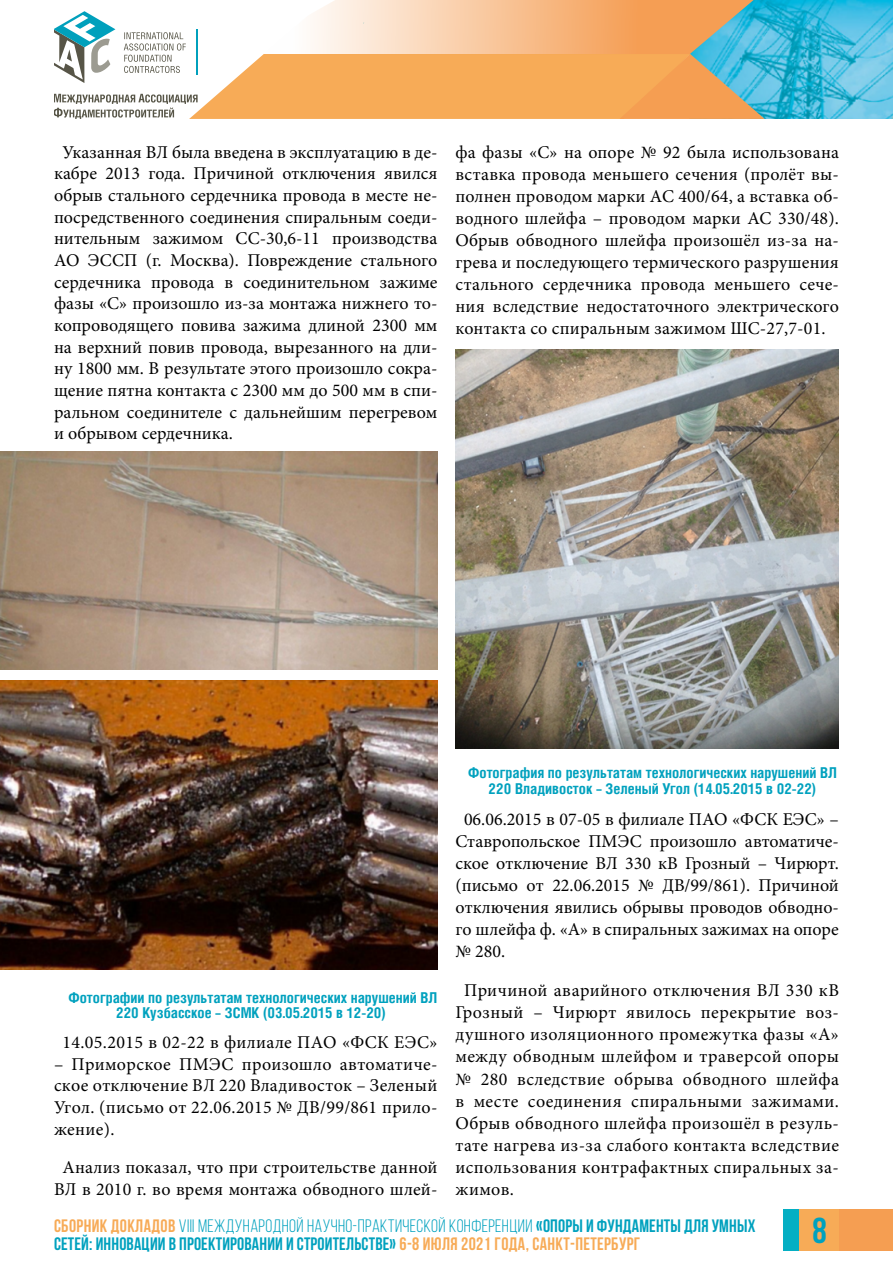
<style>
.page{position:relative;width:893px;height:1263px;background:#fff}
.page>*{position:absolute;margin:0;border:0;box-sizing:border-box;transform-origin:0 0}
.t1{font:700 36px "Bebas Neue";color:#00a1be}
.t2{font:18px/22px "Minion Pro";letter-spacing:.01em;color:#000;text-align:justify}
.t3{font:700 18px/18px "Bebas Neue";letter-spacing:.01em;color:#00a1be}
.t4{font:700 15px/15px "Helios Cond";color:#00a1be;text-align:center}
.s1{color:#f7ab57}
.s2{font-weight:400}
</style>
<div class="page">
<div style="left:800px;top:1209px;width:93px;height:41px;background:#f59e52"></div>
<div style="left:783px;top:1209px;width:17px;height:41px;background:#04afc3"></div>
<div style="left:800px;top:1209px;width:39px;height:41px;background:#f7ab57"></div>
<img style="left:765px;top:0;width:128px;height:119px">
<svg style="left:54px;top:0;width:711px;height:119px"></svg>
<img style="left:0;top:451px;width:437px;height:219px">
<img style="left:0;top:681px;width:437px;height:289px">
<img style="left:455px;top:349px;width:384px;height:399px">
<p class="t2" style="left:54px;top:141px;width:385px;line-height:21.6px;text-indent:8px">Указанная ВЛ была введена в эксплуатацию в де&shy;кабре 2013 года. Причиной отключения явился обрыв стального сердечника провода в месте не&shy;посредственного соединения спиральным соеди&shy;нительным зажимом СС-30,6-11 производства АО ЭССП (г. Москва). Повреждение стального сердечника провода в соединительном зажиме фазы «С» произошло из-за монтажа нижнего то&shy;копроводящего повива зажима длиной 2300 мм на верхний повив провода, вырезанного на дли&shy;ну 1800 мм. В результате этого произошло сокра&shy;щение пятна контакта с 2300 мм до 500 мм в спи&shy;ральном соединителе с дальнейшим перегревом и обрывом сердечника.</p>
<p class="t2" style="left:455px;top:141px;width:385px">фа фазы «С» на опоре № 92 была использована вставка провода меньшего сечения (пролёт вы&shy;полнен проводом марки АС 400/64, а вставка об&shy;водного шлейфа – проводом марки АС 330/48).<br>Обрыв обводного шлейфа произошёл из-за на&shy;грева и последующего термического разрушения стального сердечника провода меньшего сече&shy;ния вследствие недостаточного электрического контакта со спиральным зажимом ШС-27,7-01.</p>
<p class="t4" style="left:68px;top:989px;width:370px">Фотографии по результатам технологических нарушений ВЛ<br>220 Кузбасское – ЗСМК (03.05.2015 в 12-20)</p>
<p class="t2" style="left:63px;top:1031px;width:376px">14.05.2015 в 02-22 в филиале ПАО «ФСК ЕЭС»</p>
<p class="t2" style="left:54px;top:1053px;width:385px;line-height:21.6px">– Приморское ПМЭС произошло автоматиче&shy;ское отключение ВЛ 220 Владивосток – Зеленый Угол. (письмо от 22.06.2015 № ДВ/99/861 прило&shy;жение).</p>
<p class="t2" style="left:54px;top:1157px;width:385px;line-height:21.6px;text-align:center">Анализ показал, что при строительстве данной<br>ВЛ в 2010 г. во время монтажа обводного шлей-</p>
<p class="t4" style="left:468px;top:765px;width:370px;line-height:15.5px">Фотография по результатам технологических нарушений ВЛ<br>220 Владивосток – Зеленый Угол (14.05.2015 в 02-22)</p>
<p class="t2" style="left:455px;top:808px;width:385px;text-indent:8px">06.06.2015 в 07-05 в филиале ПАО «ФСК ЕЭС» – Ставропольское ПМЭС произошло автоматиче&shy;ское отключение ВЛ 330 кВ Грозный – Чирюрт. (письмо от 22.06.2015 № ДВ/99/861). Причиной отключения явились обрывы проводов обводно&shy;го шлейфа ф. «А» в спиральных зажимах на опоре № 280.</p>
<p class="t2" style="left:455px;top:979px;width:385px;text-indent:8px">Причиной аварийного отключения ВЛ 330 кВ Грозный – Чирюрт явилось перекрытие воз&shy;душного изоляционного промежутка фазы «А» между обводным шлейфом и траверсой опоры № 280 вследствие обрыва обводного шлейфа в месте соединения спиральными зажимами.<br>Обрыв обводного шлейфа произошёл в резуль&shy;тате нагрева из-за слабого контакта вследствие использования контрафактных спиральных за&shy;жимов.</p>
<p class="t3" style="left:54px;top:1217px;width:703px"><span class="s1">СБОРНИК ДОКЛАДОВ</span> <span class="s2">VIII МЕЖДУНАРОДНОЙ НАУЧНО-ПРАКТИЧЕСКОЙ КОНФЕРЕНЦИИ</span> «ОПОРЫ И ФУНДАМЕНТЫ ДЛЯ УМНЫХ<br>СЕТЕЙ: ИННОВАЦИИ В ПРОЕКТИРОВАНИИ И СТРОИТЕЛЬСТВЕ» <span class="s1">6-8 ИЮЛЯ 2021 ГОДА, САНКТ-ПЕТЕРБУРГ</span></p>
<h1 class="t1" style="left:812px;top:1208px;width:16px">8</h1>
</div>
